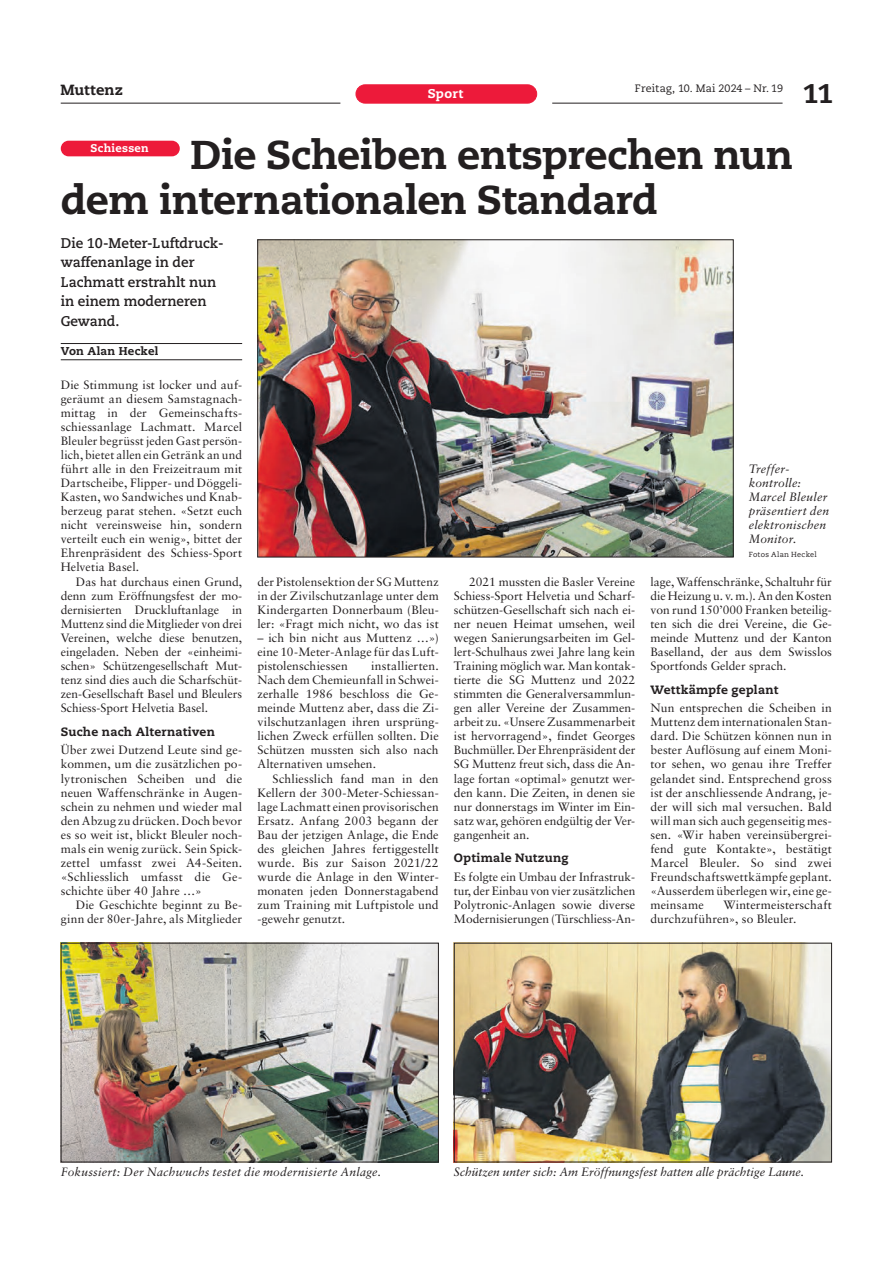
<style>
.page{position:relative;width:893px;height:1263px;background:#fff}
.page>*{position:absolute;margin:0;border:0;box-sizing:border-box;transform-origin:0 0}
.t1{font:800 40.2px/45.6px "Caecilia LT Pro 85";letter-spacing:-.015em;color:#231f20}
.t2{font:800 27px "Caecilia LT Pro 85";color:#231f20}
.t3{font:800 14.7px "Caecilia LT Pro 85";letter-spacing:.01em;color:#231f20}
.t4{font:700 14.1px/19.5px "Caecilia LT Pro 75";color:#231f20}
.t5{font:800 12.75px "Caecilia LT Pro 85";letter-spacing:.015em;color:#fff}
.t6{font:12px/14.1px "Sabon LT Pro";letter-spacing:.005em;color:#231f20;text-align:justify}
.t7{font:italic 12px/14.1px "Sabon LT Pro";letter-spacing:.015em;color:#231f20}
.t8{font:800 12px "Caecilia LT Pro 85";letter-spacing:.02em;color:#231f20}
.t9{font:800 11.4px "Caecilia LT Pro 85";letter-spacing:.02em;color:#231f20}
.t10{font:800 11.1px "Caecilia LT Pro 85";letter-spacing:.025em;color:#fff}
.t11{font:10.65px "Caecilia LT Pro 55 Roman";letter-spacing:.015em;color:#231f20}
.t12{font:7.35px "Caecilia LT Pro 55 Roman";letter-spacing:.04em;color:#231f20}
</style>
<div class="page">
<hr style="left:61px;top:343px;width:181px;height:1px;background:#231f20">
<hr style="left:61px;top:359px;width:181px;height:1px;background:#231f20">
<div style="left:61px;top:141px;width:119px;height:15px;background:#ed1a3a;border-radius:8px"></div>
<img style="left:259px;top:241px;width:472px;height:314px">
<div style="left:257px;top:239px;width:476px;height:318px;border:1px solid #231f20"></div>
<img style="left:63px;top:945px;width:374px;height:215px">
<div style="left:61px;top:943px;width:378px;height:219px;border:1px solid #231f20"></div>
<img style="left:456px;top:945px;width:374px;height:215px">
<div style="left:454px;top:943px;width:378px;height:219px;border:1px solid #231f20"></div>
<hr style="left:61px;top:103px;width:279px;height:1px;background:#231f20">
<hr style="left:552px;top:103px;width:230px;height:1px;background:#231f20">
<div style="left:356px;top:85px;width:181px;height:18px;background:#ed1a3a;border-radius:9px"></div>
<div style="left:356px;top:84px;width:181px;height:19px;border:1px solid #ed1a3a;border-radius:9px"></div>
<p class="t3" style="left:60px;top:84px;width:64px">Muttenz</p>
<p class="t11" style="left:635px;top:82px;width:150px">Freitag, 10. Mai 2024 – Nr. 19</p>
<p class="t5" style="left:428px;top:88px;width:37px">Sport</p>
<h2 class="t2" style="left:803px;top:83px;width:32px">11</h2>
<h1 class="t1" style="left:61px;top:135px;width:734px;text-indent:130px">Die Scheiben entsprechen nun dem internationalen Standard</h1>
<p class="t4" style="left:61px;top:234px;width:164px">Die 10-Meter-Luftdruck&shy;waffenanlage in der<br>Lachmatt erstrahlt nun in einem moderneren<br>Gewand.</p>
<p class="t9" style="left:61px;top:346px;width:99px">Von Alan Heckel</p>
<p class="t6" style="left:61px;top:378px;width:183px">Die Stimmung ist locker und auf&shy;geräumt an diesem Samstagnach&shy;mittag in der Gemeinschafts&shy;schiessanlage Lachmatt. Marcel Bleuler begrüsst jeden Gast persön&shy;lich, bietet allen ein Getränk an und führt alle in den Freizeitraum mit Dartscheibe, Flipper- und Döggeli-Kasten, wo Sandwiches und Knab&shy;berzeug parat stehen. «Setzt euch nicht vereinsweise hin, sondern verteilt euch ein wenig», bittet der Ehrenpräsident des Schiess-Sport Helvetia Basel.</p>
<p class="t6" style="left:61px;top:575px;width:183px;text-indent:15px">Das hat durchaus einen Grund, denn zum Eröffnungsfest der mo&shy;dernisierten Druckluftanlage in Muttenz sind die Mitglieder von drei Vereinen, welche diese benutzen, eingeladen. Neben der «einheimi&shy;schen» Schützengesellschaft Mut&shy;tenz sind dies auch die Scharfschüt&shy;zen-Gesellschaft Basel und Bleulers Schiess-Sport Helvetia Basel.</p>
<p class="t8" style="left:61px;top:727px;width:156px">Suche nach Alternativen</p>
<p class="t6" style="left:61px;top:744px;width:183px">Über zwei Dutzend Leute sind ge&shy;kommen, um die zusätzlichen po&shy;lytronischen Scheiben und die neuen Waffenschränke in Augen&shy;schein zu nehmen und wieder mal den Abzug zu drücken. Doch bevor es so weit ist, blickt Bleuler noch&shy;mals ein wenig zurück. Sein Spick&shy;zettel umfasst zwei A4-Seiten. «Schliesslich umfasst die Ge&shy;schichte über 40 Jahre …»</p>
<p class="t6" style="left:61px;top:899px;width:183px;text-align:right">Die Geschichte beginnt zu Be&shy;ginn der 80er-Jahre, als Mitglieder</p>
<p class="t10" style="left:91px;top:143px;width:60px">Schiessen</p>
<p class="t7" style="left:749px;top:463px;width:82px">Treffer&shy;kontrolle:<br>Marcel Bleuler präsentiert den elektronischen<br>Monitor.</p>
<p class="t12" style="left:749px;top:551px;width:70px">Fotos Alan Heckel</p>
<p class="t6" style="left:257px;top:575px;width:183px">der Pistolensektion der SG Muttenz in der Zivilschutzanlage unter dem Kindergarten Donnerbaum (Bleu&shy;ler: «Fragt mich nicht, wo das ist</p>
<p class="t6" style="left:257px;top:632px;width:183px">– ich bin nicht aus Muttenz …») eine 10-Meter-Anlage für das Luft&shy;pistolenschiessen</p>
<p class="t6" style="left:650px;top:575px;width:183px">lage, Waffenschränke, Schaltuhr für die Heizung u. v. m.). An den Kosten von rund 150’000 Franken beteilig&shy;ten sich die drei Vereine, die Ge&shy;meinde Muttenz und der Kanton Baselland, der aus dem Swisslos Sportfonds Gelder sprach.</p>
<p class="t8" style="left:650px;top:684px;width:129px">Wettkämpfe geplant</p>
<p class="t6" style="left:650px;top:702px;width:183px">Nun entsprechen die Scheiben in Muttenz dem internationalen Stan&shy;dard. Die Schützen können nun in bester Auflösung auf einem Moni&shy;tor sehen, wo genau ihre Treffer gelandet sind. Entsprechend gross ist der anschliessende Andrang, je&shy;der will sich mal versuchen. Bald will man sich auch gegenseitig mes&shy;sen. «Wir haben vereinsübergrei&shy;fend gute Kontakte», bestätigt Marcel Bleuler. So sind zwei Freundschaftswettkämpfe geplant. «Ausserdem überlegen wir, eine ge&shy;meinsame</p>
<p class="t6" style="left:454px;top:575px;width:183px;text-indent:15px">2021 mussten die Basler Vereine Schiess-Sport Helvetia und Scharf&shy;schützen-Gesellschaft sich nach ei&shy;ner neuen Heimat umsehen, weil wegen Sanierungsarbeiten im Gel&shy;lert-Schulhaus zwei Jahre lang kein Training möglich war. Man kontak&shy;tierte die SG Muttenz und 2022 stimmten die Generalversammlun&shy;gen aller Vereine der Zusammen&shy;arbeit zu. «Unsere Zusammenarbeit ist hervorragend», findet Georges Buchmüller. Der Ehrenpräsident der SG Muttenz freut sich, dass die An&shy;lage fortan «optimal» genutzt wer&shy;den kann. Die Zeiten, in denen sie nur donnerstags im Winter im Ein&shy;satz war, gehören endgültig der Ver&shy;gangenheit an.</p>
<p class="t8" style="left:454px;top:853px;width:116px">Optimale Nutzung</p>
<p class="t6" style="left:454px;top:871px;width:183px">Es folgte ein Umbau der Infrastruk&shy;tur, der Einbau von vier zusätzlichen Polytronic-Anlagen sowie diverse Modernisierungen (Türschliess-An-</p>
<p class="t6" style="left:257px;top:660px;width:183px;text-indent:114px">installierten.<br>Nach dem Chemieunfall in Schwei&shy;zerhalle 1986 beschloss die Ge&shy;meinde Muttenz aber, dass die Zi&shy;vilschutzanlagen ihren ursprüng&shy;lichen Zweck erfüllen sollten. Die Schützen mussten sich also nach Alternativen umsehen.</p>
<p class="t6" style="left:257px;top:772px;width:183px;text-indent:15px">Schliesslich fand man in den Kellern der 300-Meter-Schiessan&shy;lage Lachmatt einen provisorischen Ersatz. Anfang 2003 begann der Bau der jetzigen Anlage, die Ende des gleichen Jahres fertiggestellt wurde. Bis zur Saison 2021/22 wurde die Anlage in den Winter&shy;monaten jeden Donnerstagabend zum Training mit Luftpistole und -gewehr genutzt.</p>
<p class="t6" style="left:650px;top:899px;width:183px;text-indent:73px">Wintermeisterschaft durchzuführen», so Bleuler.</p>
<p class="t7" style="left:61px;top:1166px;width:322px">Fokussiert: Der Nachwuchs testet die modernisierte Anlage.</p>
<p class="t7" style="left:454px;top:1166px;width:352px">Schützen unter sich: Am Eröffnungsfest hatten alle prächtige Laune.</p>
</div>
